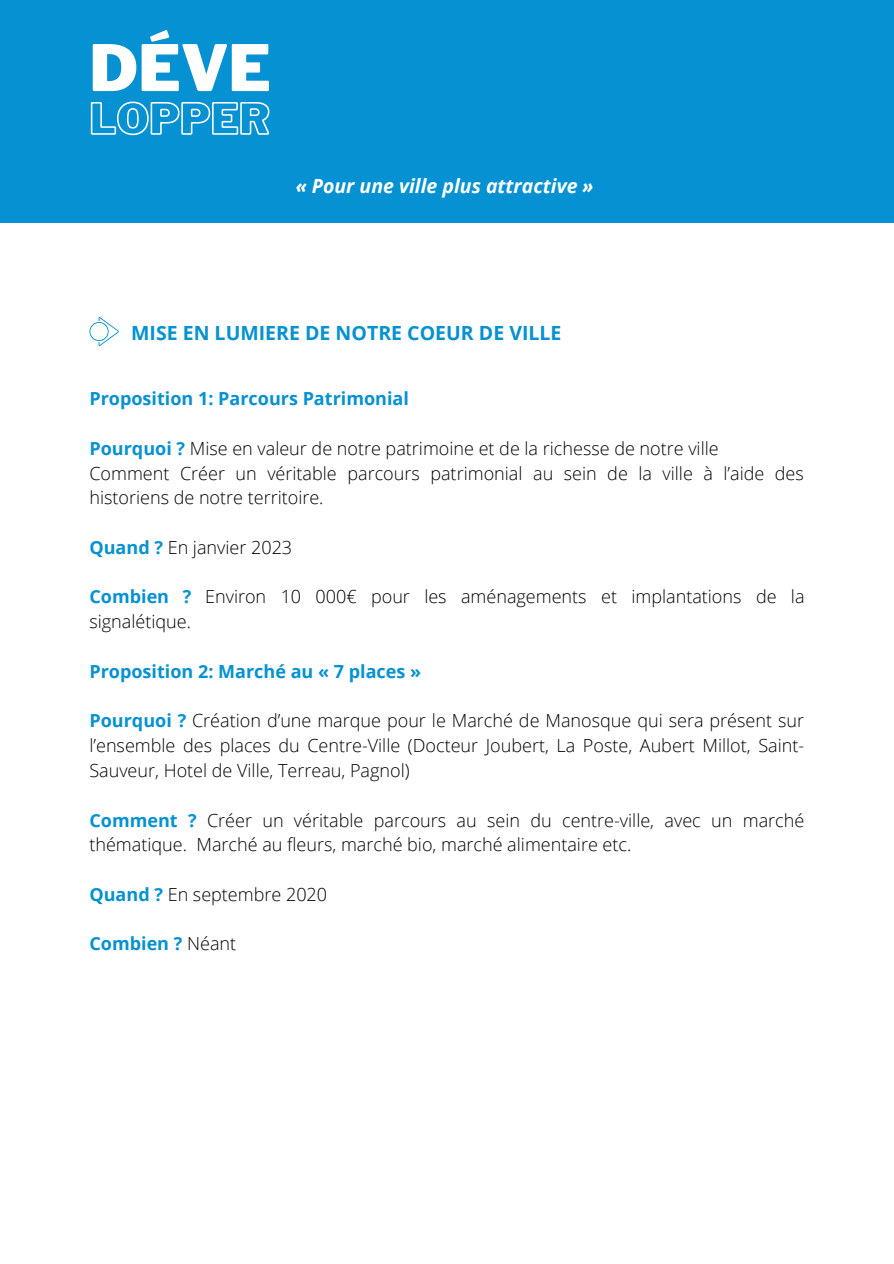
<style>
.page{position:relative;width:894px;height:1264px;background:#fff}
.page>*{position:absolute;margin:0;border:0;box-sizing:border-box;transform-origin:0 0}
.t1{font:900 63.3px "Libre Franklin";color:#fff}
.t2{font:700 19.5px "Open Sans";color:#0591d2}
.t3{font:italic 700 19.5px "Open Sans";color:#fff}
.t4{font:300 18px/24.8px "Open Sans";color:#000}
.t5{font:700 18px "Open Sans";color:#0591d2}
.s1{font-weight:700;color:#0591d2}
.s2{font-weight:300;color:#000}
</style>
<div class="page">
<div style="left:0;top:0;width:893px;height:222px;background:#0591d2"></div>
<svg style="left:89px;top:317px;width:30px;height:29px"></svg>
<svg style="left:90px;top:101px;width:180px;height:35px"></svg>
<p class="t1" style="left:89px;top:30px;width:183px">DÉVE</p>
<p class="t3" style="left:295px;top:172px;width:299px">« Pour une ville plus attractive »</p>
<p class="t2" style="left:131px;top:319px;width:432px">MISE EN LUMIERE DE NOTRE COEUR DE VILLE</p>
<p class="t5" style="left:89px;top:386px;width:321px">Proposition 1: Parcours Patrimonial</p>
<p class="t4" style="left:89px;top:435px;width:630px"><span class="s1">Pourquoi ?</span> Mise en valeur de notre patrimoine et de la richesse de notre ville</p>
<p class="t4" style="left:89px;top:460px;width:715px">Comment Créer un véritable parcours patrimonial au sein de la ville à l’aide des historiens de notre territoire.</p>
<p class="t4" style="left:89px;top:534px;width:204px"><span class="s1">Quand ?</span> En janvier 2023</p>
<p class="t4" style="left:89px;top:584px;width:716px"><span class="s1">Combien ?</span> Environ 10 000€ pour les aménagements et implantations de la signalétique.</p>
<p class="t5" style="left:89px;top:658px;width:333px">Proposition 2: Marché au « 7 places »</p>
<p class="t4" style="left:89px;top:708px;width:716px;text-align:justify"><span class="s1">Pourquoi ?</span> Création d’une marque pour le Marché de Manosque qui sera présent sur l’ensemble des places du Centre-Ville (Docteur Joubert, La Poste, Aubert Millot, Saint-Sauveur, Hotel de Ville, Terreau, Pagnol)</p>
<p class="t4" style="left:89px;top:807px;width:716px"><span class="s1">Comment ?</span> Créer un véritable parcours au sein du centre-ville, avec un marché thématique. Marché au fleurs, marché bio, marché alimentaire etc.</p>
<p class="t4" style="left:89px;top:881px;width:239px"><span class="s1">Quand ?</span> En septembre 2020</p>
<p class="t5" style="left:89px;top:931px;width:148px">Combien ? <span class="s2">Néant</span></p>
</div>
